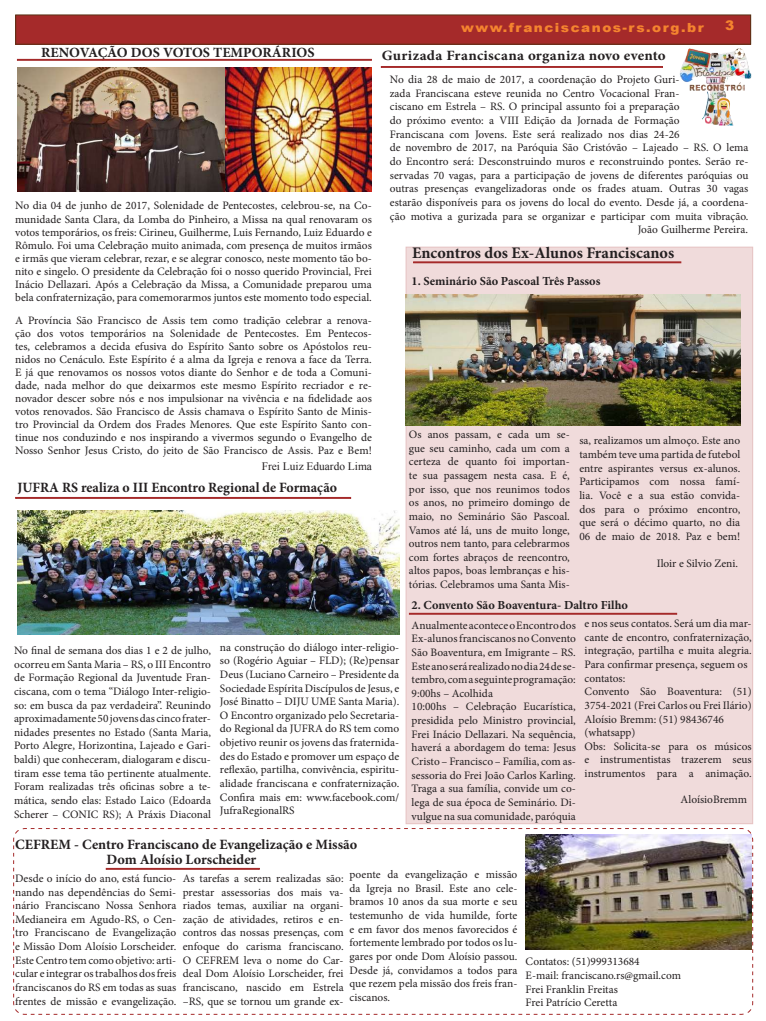
<style>
.page{position:relative;width:766px;height:1021px;background:#fff}
.page>*{position:absolute;margin:0;border:0;box-sizing:border-box;transform-origin:0 0}
.t1{font:700 16.1px "Minion Pro";color:#231f20}
.t2{font:700 14.2px "Minion Pro";color:#231f20}
.t3{font:700 14.2px "Minion Pro";letter-spacing:.02em;color:#231f20;scale:1.05 1}
.t4{font:700 14.1px "Minion Pro";color:#231f20}
.t5{font:900 13.3px "Arial";color:#f5842f}
.t6{font:900 12.6px "Arial";letter-spacing:.11em;color:#f5842f;scale:1.08 1}
.t7{font:700 12.3px "Minion Pro";color:#231f20}
.t8{font:11.4px/13.6px "Minion Pro";color:#231f20;text-align:justify}
.t9{font:11.4px "Times New Roman";color:#231f20}
</style>
<div class="page">
<img style="left:225px;top:68px;width:147px;height:123px">
<div style="left:406px;top:247px;width:346px;height:576px;background:#f0dbdb"></div>
<div style="left:16px;top:15px;width:734px;height:29px;background:#a52a2a"></div>
<div style="left:15px;top:14px;width:736px;height:31px;border:1px solid #573114"></div>
<div style="left:17px;top:59px;width:355px;height:2px;border:1px solid #a52a2a"></div>
<img style="left:18px;top:68px;width:207px;height:123px">
<img style="left:17px;top:510px;width:382px;height:124px">
<img style="left:405px;top:294px;width:335px;height:131px">
<div style="left:381px;top:66px;width:281px;height:2px;border:1px solid #a52a2a"></div>
<svg style="left:13px;top:828px;width:740px;height:187px"></svg>
<img style="left:525px;top:834px;width:226px;height:115px">
<div style="left:413px;top:261px;width:268px;height:2px;border:1px solid #a52a2a"></div>
<img style="left:680px;top:48px;width:31px;height:49px">
<div style="left:409px;top:613px;width:268px;height:1px;border:1px solid #a52a2a"></div>
<div style="left:15px;top:497px;width:336px;height:2px;border:1px solid #a52a2a"></div>
<div style="left:106px;top:867px;width:154px;height:2px;border:1px solid #a52a2a"></div>
<p class="t4" style="left:41px;top:43px;width:275px">RENOVAÇÃO DOS VOTOS TEMPORÁRIOS</p>
<p class="t8" style="left:15px;top:199px;width:358px;line-height:13.1px">No dia 04 de junho de 2017, Solenidade de Pentecostes, celebrou-se, na Co&shy;munidade Santa Clara, da Lomba do Pinheiro, a Missa na qual renovaram os votos temporários, os freis: Cirineu, Guilherme, Luis Fernando, Luiz Eduardo e Rômulo. Foi uma Celebração muito animada, com presença de muitos irmãos e irmãs que vieram celebrar, rezar, e se alegrar conosco, neste momento tão bo&shy;nito e singelo. O presidente da Celebração foi o nosso querido Provincial, Frei Inácio Dellazari. Após a Celebração da Missa, a Comunidade preparou uma bela confraternização, para comemorarmos juntos este momento todo especial.</p>
<p class="t8" style="left:15px;top:313px;width:358px;line-height:13.1px">A Província São Francisco de Assis tem como tradição celebrar a renova&shy;ção dos votos temporários na Solenidade de Pentecostes. Em Pentecos&shy;tes, celebramos a decida efusiva do Espírito Santo sobre os Apóstolos reu&shy;nidos no Cenáculo. Este Espírito é a alma da Igreja e renova a face da Terra.<br>E já que renovamos os nossos votos diante do Senhor e de toda a Comuni&shy;dade, nada melhor do que deixarmos este mesmo Espírito recriador e re&shy;novador descer sobre nós e nos impulsionar na vivência e na fidelidade aos votos renovados. São Francisco de Assis chamava o Espírito Santo de Minis&shy;tro Provincial da Ordem dos Frades Menores. Que este Espírito Santo con&shy;tinue nos conduzindo e nos inspirando a vivermos segundo o Evangelho de Nosso Senhor Jesus Cristo, do jeito de São Francisco de Assis. Paz e Bem!</p>
<p class="t9" style="left:262px;top:458px;width:112px">Frei Luiz Eduardo Lima</p>
<p class="t2" style="left:17px;top:477px;width:321px">JUFRA RS realiza o III Encontro Regional de Formação</p>
<p class="t6" style="left:461px;top:18px;width:226px">www.franciscanos-rs.org.br</p>
<p class="t5" style="left:724px;top:16px;width:11px">3</p>
<p class="t3" style="left:381px;top:45px;width:272px">Gurizada Franciscana organiza novo evento</p>
<p class="t8" style="left:390px;top:73px;width:291px">No dia 28 de maio de 2017, a coordenação do Projeto Guri-</p>
<p class="t8" style="left:390px;top:86px;width:291px">zada Franciscana esteve reunida no Centro Vocacional Fran-</p>
<p class="t8" style="left:390px;top:100px;width:291px">ciscano em Estrela – RS. O principal assunto foi a preparação</p>
<p class="t8" style="left:390px;top:114px;width:291px">do próximo evento: a VIII Edição da Jornada de Formação</p>
<p class="t8" style="left:390px;top:127px;width:291px">Franciscana com Jovens. Este será realizado nos dias 24-26</p>
<p class="t8" style="left:390px;top:141px;width:360px">de novembro de 2017, na Paróquia São Cristóvão – Lajeado – RS. O lema</p>
<p class="t8" style="left:390px;top:155px;width:360px">do Encontro será: Desconstruindo muros e reconstruindo pontes. Serão re-</p>
<p class="t8" style="left:390px;top:168px;width:360px">servadas 70 vagas, para a participação de jovens de diferentes paróquias ou</p>
<p class="t8" style="left:390px;top:182px;width:360px">outras presenças evangelizadoras onde os frades atuam. Outras 30 vagas</p>
<p class="t8" style="left:390px;top:195px;width:360px">estarão disponíveis para os jovens do local do evento. Desde já, a coordena-</p>
<p class="t8" style="left:390px;top:209px;width:360px">ção motiva a gurizada para se organizar e participar com muita vibração.</p>
<p class="t8" style="left:637px;top:223px;width:112px">João Guilherme Pereira.</p>
<h1 class="t1" style="left:412px;top:242px;width:263px">Encontros dos Ex-Alunos Franciscanos</h1>
<p class="t7" style="left:411px;top:273px;width:190px">1. Seminário São Pascoal Três Passos</p>
<p class="t8" style="left:409px;top:427px;width:162px">Os anos passam, e cada um se&shy;gue seu caminho, cada um com a certeza de quanto foi importan&shy;te sua passagem nesta casa. E é, por isso, que nos reunimos todos os anos, no primeiro domingo de maio, no Seminário São Pascoal.<br>Vamos até lá, uns de muito longe, outros nem tanto, para celebrarmos com fortes abraços de reencontro, altos papos, boas lembranças e his&shy;tórias. Celebramos uma Santa Mis-</p>
<p class="t8" style="left:579px;top:434px;width:162px">sa, realizamos um almoço. Este ano também teve uma partida de futebol entre aspirantes versus ex-alunos.<br>Participamos com nossa famí&shy;lia. Você e a sua estão convida&shy;dos para o próximo encontro, que será o décimo quarto, no dia 06 de maio de 2018. Paz e bem!</p>
<p class="t8" style="left:656px;top:556px;width:83px">Iloir e Silvio Zeni.</p>
<p class="t7" style="left:411px;top:596px;width:218px">2. Convento São Boaventura- Daltro Filho</p>
<p class="t8" style="left:14px;top:643px;width:198px">No final de semana dos dias 1 e 2 de julho, ocorreu em Santa Maria – RS, o III Encontro de Formação Regional da Juventude Fran&shy;ciscana, com o tema “Diálogo Inter-religio&shy;so: em busca da paz verdadeira”. Reunindo aproximadamente 50 jovens das cinco frater&shy;nidades presentes no Estado (Santa Maria, Porto Alegre, Horizontina, Lajeado e Gari&shy;baldi) que conheceram, dialogaram e discu&shy;tiram esse tema tão pertinente atualmente.<br>Foram realizadas três oficinas sobre a te&shy;mática, sendo elas: Estado Laico (Edoarda Scherer – CONIC RS); A Práxis Diaconal</p>
<p class="t8" style="left:220px;top:640px;width:181px">na construção do diálogo inter-religio&shy;so (Rogério Aguiar – FLD); (Re)pensar Deus (Luciano Carneiro – Presidente da Sociedade Espírita Discípulos de Jesus, e José Binatto – DIJU UME Santa Maria).<br>O Encontro organizado pelo Secretaria&shy;do Regional da JUFRA do RS tem como objetivo reunir os jovens das fraternida&shy;des do Estado e promover um espaço de reflexão, partilha, convivência, espiritu&shy;alidade franciscana e confraternização.<br>Confira mais em: www.facebook.com/ JufraRegionalRS</p>
<p class="t2" style="left:15px;top:834px;width:343px">CEFREM - Centro Franciscano de Evangelização e Missão</p>
<p class="t2" style="left:106px;top:849px;width:151px">Dom Aloísio Lorscheider</p>
<p class="t8" style="left:411px;top:618px;width:166px;text-align:left">Anualmente acontece o Encontro dos Ex-alunos franciscanos no Convento São Boaventura, em Imigrante – RS.<br>Este ano será realizado no dia 24 de se&shy;tembro, com a seguinte programação:<br>9:00hs – Acolhida<br>10:00hs – Celebração Eucarística, presidida pelo Ministro provincial, Frei Inácio Dellazari. Na sequência, haverá a abordagem do tema: Jesus Cristo – Francisco – Família, com as&shy;sessoria do Frei João Carlos Karling.<br>Traga a sua família, convide um co&shy;lega de sua época de Seminário. Di&shy;vulgue na sua comunidade, paróquia</p>
<p class="t8" style="left:584px;top:616px;width:168px;text-align:left">e nos seus contatos. Será um dia mar&shy;cante de encontro, confraternização, integração, partilha e muita alegria.<br>Para confirmar presença, seguem os contatos:<br>Convento São Boaventura: (51)<br>3754-2021 (Frei Carlos ou Frei Ilário)<br>Aloísio Bremm: (51) 98436746 (whatsapp)<br>Obs: Solicita-se para os músicos e instrumentistas trazerem seus instrumentos para a animação.</p>
<p class="t8" style="left:680px;top:792px;width:68px">AloísioBremm</p>
<p class="t8" style="left:15px;top:871px;width:163px">Desde o início do ano, está funcio&shy;nando nas dependências do Semi&shy;nário Franciscano Nossa Senhora Medianeira em Agudo-RS, o Cen&shy;tro Franciscano de Evangelização e Missão Dom Aloísio Lorscheider.<br>Este Centro tem como objetivo: arti&shy;cular e integrar os trabalhos dos freis franciscanos do RS em todas as suas frentes de missão e evangelização.</p>
<p class="t8" style="left:183px;top:871px;width:162px">As tarefas a serem realizadas são: prestar assessorias dos mais va&shy;riados temas, auxiliar na organi&shy;zação de atividades, retiros e en&shy;contros das nossas presenças, com enfoque do carisma franciscano.<br>O CEFREM leva o nome do Car&shy;deal Dom Aloísio Lorscheider, frei franciscano, nascido em Estrela –RS, que se tornou um grande ex-</p>
<p class="t8" style="left:349px;top:867px;width:169px">poente da evangelização e missão da Igreja no Brasil. Este ano cele&shy;bramos 10 anos da sua morte e seu testemunho de vida humilde, forte e em favor dos menos favorecidos é fortemente lembrado por todos os lu&shy;gares por onde Dom Aloísio passou.<br>Desde já, convidamos a todos para que rezem pela missão dos freis fran&shy;ciscanos.</p>
<p class="t8" style="left:525px;top:954px;width:157px;text-align:left">Contatos: (51)999313684<br>E-mail: franciscano.rs@gmail.com<br>Frei Franklin Freitas<br>Frei Patrício Ceretta</p>
</div>
